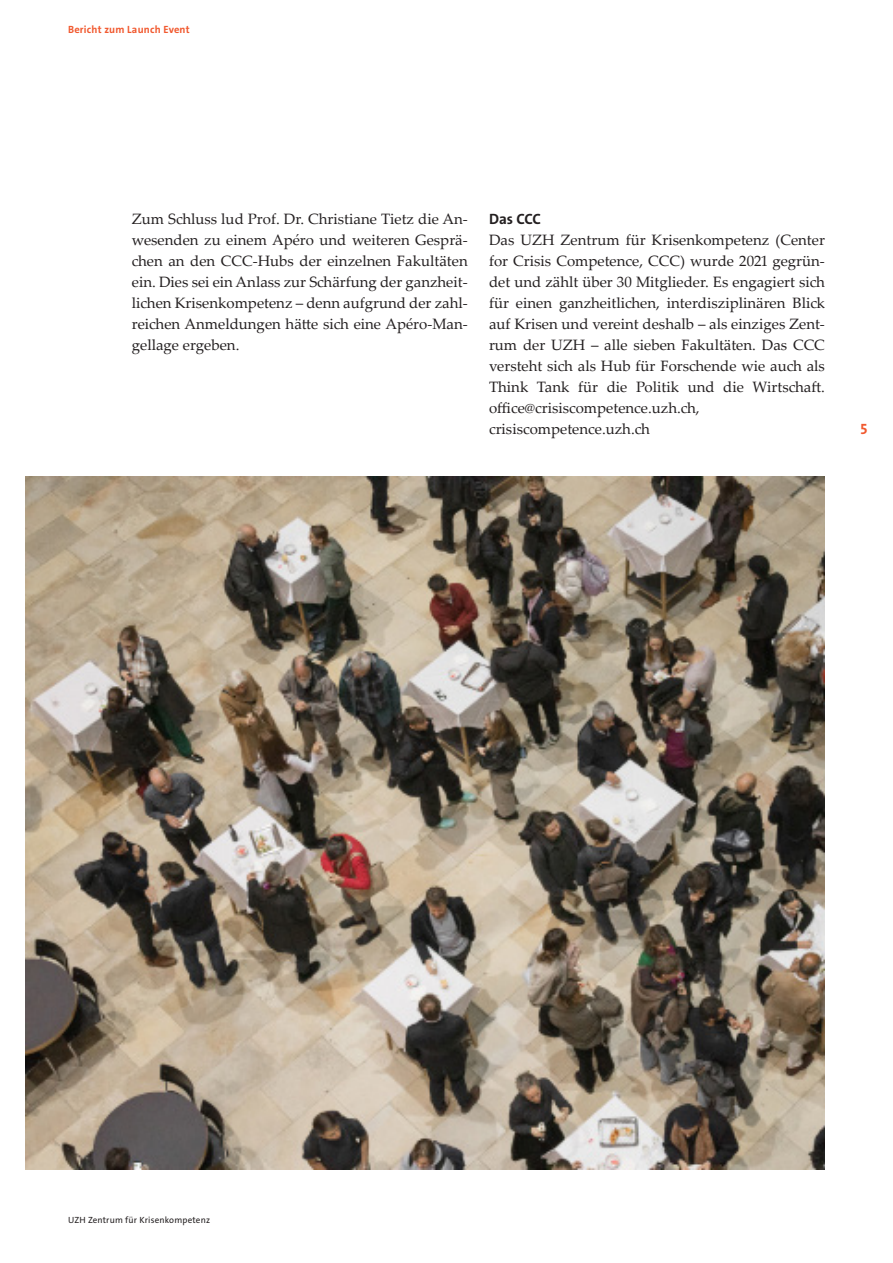
<style>
.page{position:relative;width:893px;height:1263px;background:#fff}
.page>*{position:absolute;margin:0;border:0;box-sizing:border-box;transform-origin:0 0}
.Lauftext{font:15px/21px "Palatino Linotype";color:#231f20;text-align:justify}
.Zwischentitel_2{font:15px "The Sans LP7 Bld";letter-spacing:-.015em;color:#231f20}
.t1{font:15px "The Sans LP7 Bld";color:#f1592f}
.t2{font:10.5px "The Sans LP7 Bld";letter-spacing:.02em;color:#f1592f}
.t3{font:9px "The Sans LP5 Plain";letter-spacing:.02em;color:#231f20}
</style>
<div class="page">
<img style="left:26px;top:476px;width:799px;height:693px">
<p class="t2" style="left:68px;top:23px;width:123px">Bericht zum Launch Event</p>
<p class="Lauftext" style="left:132px;top:208px;width:337px">Zum Schluss lud Prof. Dr. Christiane Tietz die An&shy;wesenden zu einem Apéro und weiteren Gesprä&shy;chen an den CCC-Hubs der einzelnen Fakultäten ein. Dies sei ein Anlass zur Schärfung der ganzheit&shy;lichen Krisenkompetenz – denn aufgrund der zahl&shy;reichen Anmeldungen hätte sich eine Apéro-Man&shy;gellage ergeben.</p>
<p class="Zwischentitel_2" style="left:489px;top:209px;width:53px">Das CCC</p>
<p class="Lauftext" style="left:489px;top:229px;width:337px">Das UZH Zentrum für Krisenkompetenz (Center for Crisis Competence, CCC) wurde 2021 gegrün&shy;det und zählt über 30 Mitglieder. Es engagiert sich für einen ganzheitlichen, interdisziplinären Blick auf Krisen und vereint deshalb – als einziges Zent&shy;rum der UZH – alle sieben Fakultäten. Das CCC versteht sich als Hub für Forschende wie auch als Think Tank für die Politik und die Wirtschaft. office@crisiscompetence.uzh.ch,</p>
<p class="Lauftext" style="left:489px;top:418px;width:162px">crisiscompetence.uzh.ch</p>
<p class="t1" style="left:860px;top:419px;width:8px">5</p>
<p class="t3" style="left:68px;top:1214px;width:144px">UZH Zentrum für Krisenkompetenz</p>
</div>
